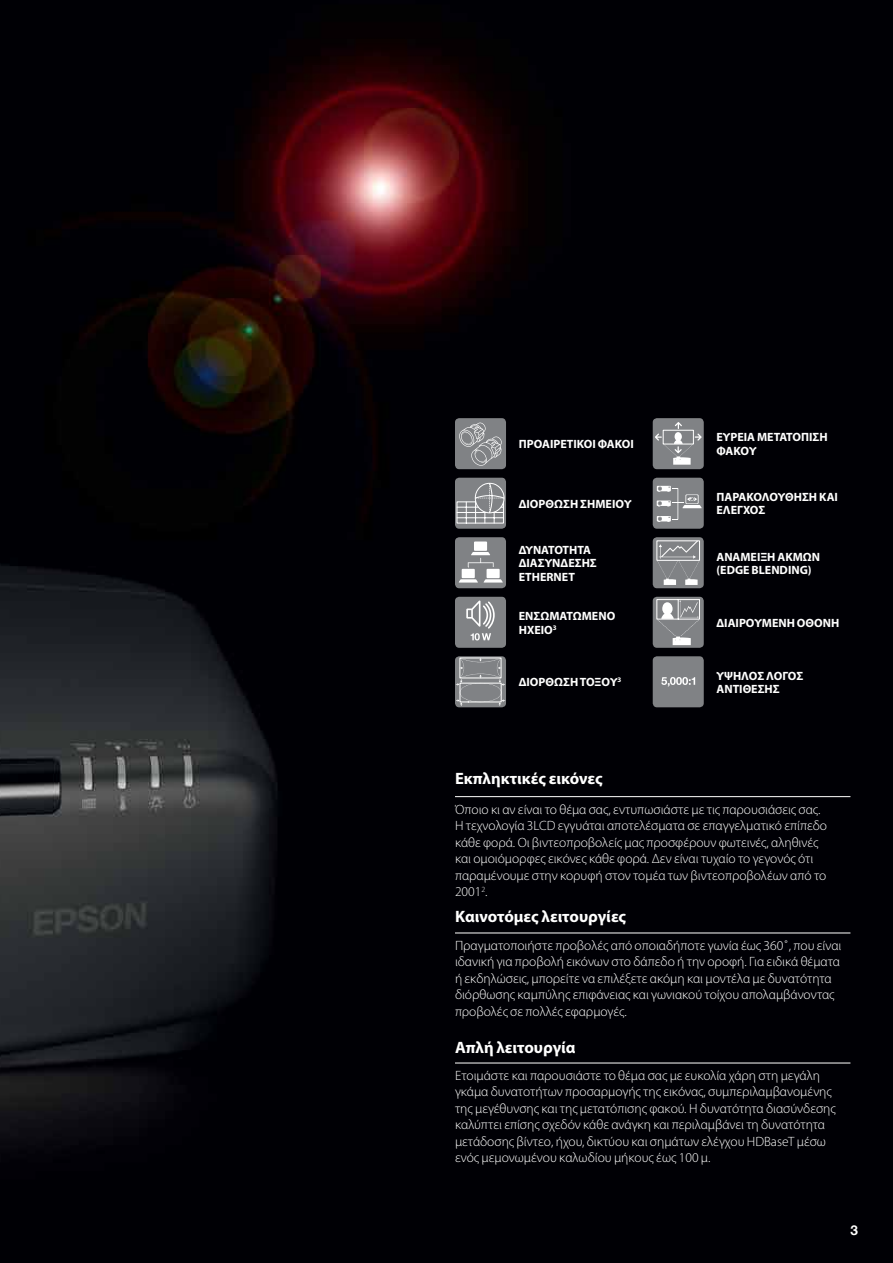
<style>
.page{position:relative;width:893px;height:1263px;background:#fff}
.page>*{position:absolute;margin:0;border:0;box-sizing:border-box;transform-origin:0 0}
.t1{font:700 16.5px "Myriad Pro";color:#fff}
.t2{font:300 13.5px/16.5px "Myriad Pro";color:#fff}
.t3{font:700 13.5px "Helvetica Neue LT Com";color:#fff}
.t4{font:700 12px/13.5px "Myriad Pro";color:#fff}
.t5{font:700 12px "Myriad Pro";color:#fff}
</style>
<div class="page">
<img style="left:0;top:0;width:893px;height:1263px">
<div style="left:455px;top:418px;width:51px;height:51px;background:#808285;border-radius:4px"></div>
<svg style="left:459px;top:422px;width:43px;height:44px"></svg>
<div style="left:653px;top:418px;width:51px;height:51px;background:#808285;border-radius:4px"></div>
<svg style="left:655px;top:422px;width:47px;height:43px"></svg>
<div style="left:455px;top:478px;width:51px;height:51px;background:#808285;border-radius:4px"></div>
<svg style="left:456px;top:483px;width:49px;height:41px"></svg>
<div style="left:653px;top:478px;width:51px;height:51px;background:#808285;border-radius:4px"></div>
<hr style="left:677px;top:488px;width:1px;height:31px;background:#fff">
<svg style="left:657px;top:486px;width:45px;height:22px"></svg>
<svg style="left:657px;top:516px;width:20px;height:6px"></svg>
<div style="left:455px;top:537px;width:51px;height:51px;background:#808285;border-radius:4px"></div>
<div style="left:487px;top:569px;width:13px;height:9px;background:#fff"></div>
<div style="left:462px;top:569px;width:13px;height:9px;background:#fff"></div>
<svg style="left:459px;top:579px;width:44px;height:3px"></svg>
<div style="left:474px;top:541px;width:13px;height:10px;background:#fff"></div>
<svg style="left:468px;top:552px;width:26px;height:16px"></svg>
<div style="left:653px;top:537px;width:51px;height:51px;background:#808285;border-radius:4px"></div>
<div style="left:657px;top:541px;width:43px;height:20px;border:1px solid #fff"></div>
<svg style="left:657px;top:541px;width:42px;height:44px"></svg>
<div style="left:455px;top:597px;width:51px;height:51px;background:#808285;border-radius:4px"></div>
<svg style="left:466px;top:600px;width:29px;height:40px"></svg>
<div style="left:653px;top:597px;width:51px;height:51px;background:#808285;border-radius:4px"></div>
<svg style="left:657px;top:599px;width:43px;height:46px"></svg>
<svg style="left:455px;top:656px;width:51px;height:51px"></svg>
<svg style="left:456px;top:658px;width:49px;height:48px"></svg>
<div style="left:653px;top:656px;width:51px;height:51px;background:#808285;border-radius:4px"></div>
<svg style="left:661px;top:677px;width:34px;height:10px"></svg>
<hr style="left:455px;top:1063px;width:395px;height:1px;background:#fff">
<hr style="left:455px;top:932px;width:395px;height:1px;background:#fff">
<hr style="left:455px;top:796px;width:395px;height:1px;background:#fff">
<p class="t4" style="left:519px;top:437px;width:117px">ΠΡΟΑΙΡΕΤΙΚΟΙ ΦΑΚΟΙ</p>
<p class="t4" style="left:716px;top:430px;width:113px">ΕΥΡΕΙΑ ΜΕΤΑΤΟΠΙΣΗ<br>ΦΑΚΟΥ</p>
<p class="t4" style="left:519px;top:496px;width:114px">ΔΙΟΡΘΩΣΗ ΣΗΜΕΙΟΥ</p>
<p class="t4" style="left:716px;top:490px;width:123px">ΠΑΡΑΚΟΛΟΥΘΗΣΗ ΚΑΙ<br>ΕΛΕΓΧΟΣ</p>
<p class="t4" style="left:519px;top:542px;width:80px">ΔΥΝΑΤΟΤΗΤΑ<br>ΔΙΑΣΥΝΔΕΣΗΣ<br>ETHERNET</p>
<p class="t4" style="left:716px;top:549px;width:105px">ΑΝΑΜΕΙΞΗ ΑΚΜΩΝ (EDGE BLENDING)</p>
<p class="t4" style="left:519px;top:609px;width:98px">ΕΝΣΩΜΑΤΩΜΕΝΟ<br>ΗΧΕΙΟ<sup>3</sup></p>
<p class="t4" style="left:716px;top:616px;width:124px">ΔΙΑΙΡΟΥΜΕΝΗ ΟΘΟΝΗ</p>
<p class="t5" style="left:519px;top:674px;width:104px">ΔΙΟΡΘΩΣΗ ΤΟΞΟΥ<sup>3</sup></p>
<p class="t4" style="left:716px;top:668px;width:88px">ΥΨΗΛΟΣ ΛΟΓΟΣ<br>ΑΝΤΙΘΕΣΗΣ</p>
<p class="t1" style="left:455px;top:768px;width:149px">Εκπληκτικές εικόνες</p>
<p class="t2" style="left:455px;top:801px;width:374px">Όποιο κι αν είναι το θέμα σας, εντυπωσιάστε με τις παρουσιάσεις σας.<br>Η τεχνολογία 3LCD εγγυάται αποτελέσματα σε επαγγελματικό επίπεδο κάθε φορά. Οι βιντεοπροβολείς μας προσφέρουν φωτεινές, αληθινές και ομοιόμορφες εικόνες κάθε φορά. Δεν είναι τυχαίο το γεγονός ότι παραμένουμε στην κορυφή στον τομέα των βιντεοπροβολέων από το 2001<sup>2</sup>.</p>
<p class="t1" style="left:455px;top:906px;width:173px">Καινοτόμες λειτουργίες</p>
<p class="t2" style="left:455px;top:937px;width:388px">Πραγματοποιήστε προβολές από οποιαδήποτε γωνία έως 360˚, που είναι ιδανική για προβολή εικόνων στο δάπεδο ή την οροφή. Για ειδικά θέματα ή εκδηλώσεις, μπορείτε να επιλέξετε ακόμη και μοντέλα με δυνατότητα διόρθωσης καμπύλης επιφάνειας και γωνιακού τοίχου απολαμβάνοντας προβολές σε πολλές εφαρμογές.</p>
<p class="t1" style="left:455px;top:1036px;width:122px">Απλή λειτουργία</p>
<p class="t2" style="left:455px;top:1067px;width:382px">Ετοιμάστε και παρουσιάστε το θέμα σας με ευκολία χάρη στη μεγάλη γκάμα δυνατοτήτων προσαρμογής της εικόνας, συμπεριλαμβανομένης της μεγέθυνσης και της μετατόπισης φακού. Η δυνατότητα διασύνδεσης καλύπτει επίσης σχεδόν κάθε ανάγκη και περιλαμβάνει τη δυνατότητα μετάδοσης βίντεο, ήχου, δικτύου και σημάτων ελέγχου HDBaseT μέσω ενός μεμονωμένου καλωδίου μήκους έως 100 μ.</p>
<p class="t3" style="left:850px;top:1222px;width:9px">3</p>
</div>
